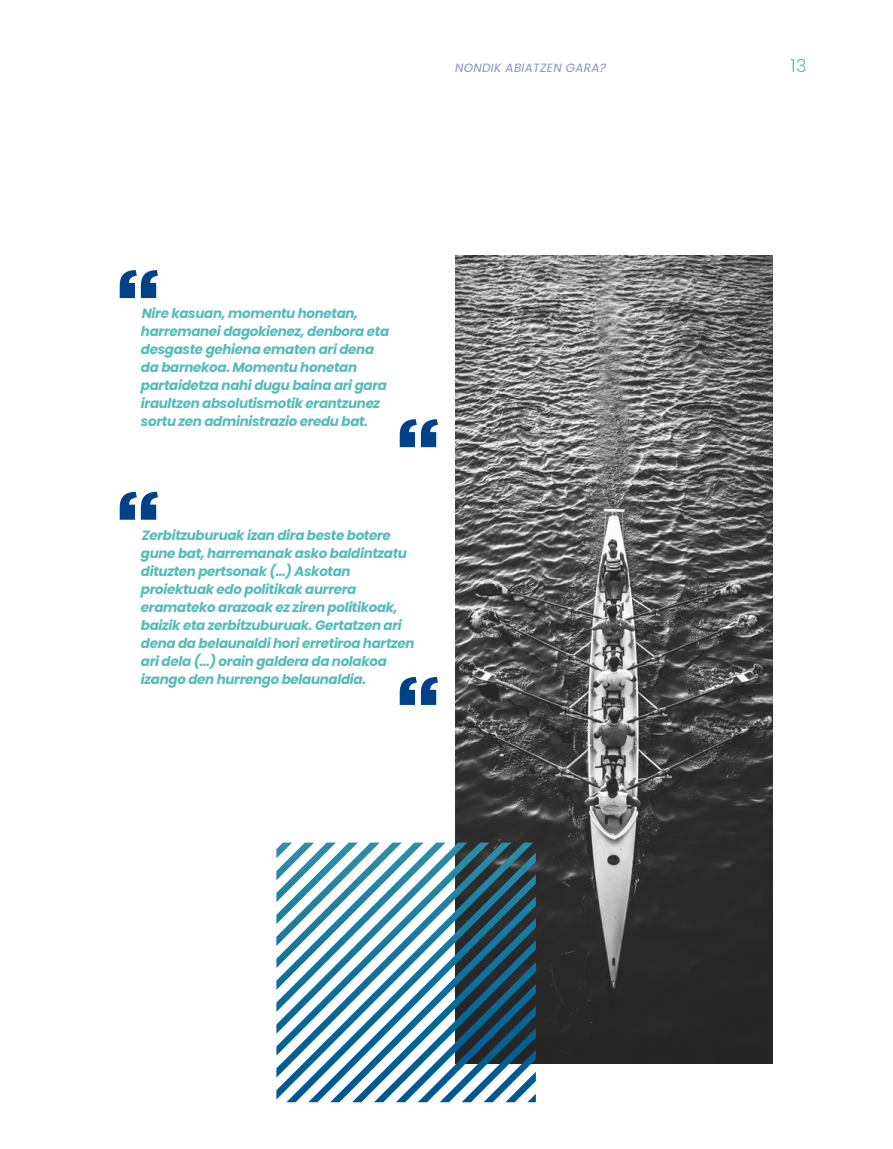
<style>
.page{position:relative;width:893px;height:1149px;background:#fff}
.page>*{position:absolute;margin:0;border:0;box-sizing:border-box;transform-origin:0 0}
.t1{font:300 18px "Poppins";color:#56bcb7}
.t2{font:italic 700 13.5px/18px "Poppins";letter-spacing:-.025em;color:#56bcb7}
.t3{font:italic 12px "Poppins";letter-spacing:.025em;color:#8693c2}
</style>
<div class="page">
<svg style="left:120px;top:270px;width:38px;height:28px"></svg>
<svg style="left:400px;top:419px;width:38px;height:28px"></svg>
<svg style="left:120px;top:491px;width:38px;height:28px"></svg>
<svg style="left:400px;top:676px;width:38px;height:28px"></svg>
<img style="left:455px;top:255px;width:318px;height:808px">
<svg style="left:276px;top:842px;width:260px;height:259px"></svg>
<p class="t3" style="left:455px;top:61px;width:153px">NONDIK ABIATZEN GARA?</p>
<h1 class="t1" style="left:791px;top:55px;width:18px">13</h1>
<p class="t2" style="left:141px;top:304px;width:250px">Nire kasuan, momentu honetan, harremanei dagokienez, denbora eta desgaste gehiena ematen ari dena da barnekoa. Momentu honetan partaidetza nahi dugu baina ari gara iraultzen absolutismotik erantzunez sortu zen administrazio eredu bat.</p>
<p class="t2" style="left:141px;top:525px;width:275px">Zerbitzuburuak izan dira beste botere gune bat, harremanak asko baldintzatu dituzten pertsonak (…) Askotan proiektuak edo politikak aurrera eramateko arazoak ez ziren politikoak, baizik eta zerbitzuburuak. Gertatzen ari dena da belaunaldi hori erretiroa hartzen ari dela (…) orain galdera da nolakoa izango den hurrengo belaunaldia.</p>
</div>
